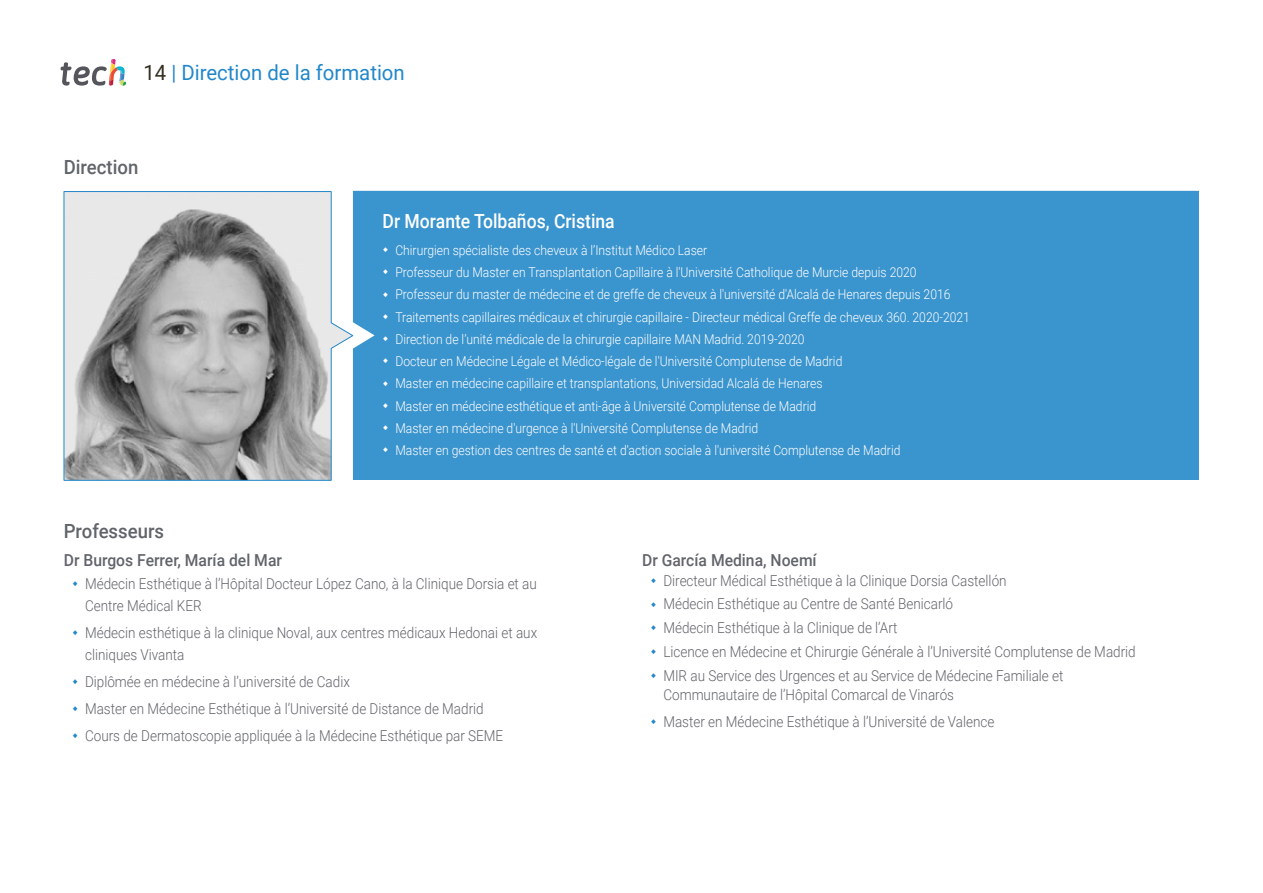
<style>
.page{position:relative;width:1263px;height:893px;background:#fff}
.page>*{position:absolute;margin:0;border:0;box-sizing:border-box;transform-origin:0 0}
.t1{font:21px "Roboto";color:#2287c9}
.t2{font:500 19.5px "Roboto";color:#fff;scale:.9 1}
.t3{font:500 19.5px "Roboto";color:#61646a;scale:.95 1}
.t4{font:500 16.5px "Roboto";color:#61646a;scale:.95 1}
.t5{font:300 15px/23.7px "Roboto";color:#61646a;scale:.9 1}
.t6{font:300 13.5px/22.2px "Roboto";color:#fff;scale:.9 1}
.s1{color:#322e1f}
</style>
<div class="page">
<svg style="left:61px;top:59px;width:65px;height:27px"></svg>
<div style="left:353px;top:191px;width:846px;height:289px;background:#3a94ce"></div>
<svg style="left:64px;top:191px;width:289px;height:290px;background:#b1b2b3"></svg>
<svg style="left:383px;top:247px;width:5px;height:5px"></svg>
<svg style="left:383px;top:270px;width:5px;height:5px"></svg>
<svg style="left:383px;top:292px;width:5px;height:5px"></svg>
<svg style="left:383px;top:314px;width:5px;height:5px"></svg>
<svg style="left:383px;top:336px;width:5px;height:5px"></svg>
<svg style="left:383px;top:359px;width:5px;height:5px"></svg>
<svg style="left:383px;top:381px;width:5px;height:5px"></svg>
<svg style="left:383px;top:403px;width:5px;height:5px"></svg>
<svg style="left:383px;top:425px;width:5px;height:5px"></svg>
<svg style="left:383px;top:448px;width:5px;height:5px"></svg>
<h1 class="t1" style="left:144px;top:57px;width:263px"><span class="s1">14</span> | Direction de la formation</h1>
<h2 class="t3" style="left:64px;top:153px;width:80px">Direction</h2>
<h2 class="t2" style="left:383px;top:207px;width:259px">Dr Morante Tolbaños, Cristina</h2>
<p class="t6" style="left:395px;top:239px;width:640px">Chirurgien spécialiste des cheveux à l’Institut Médico Laser<br>Professeur du Master en Transplantation Capillaire à l'Université Catholique de Murcie depuis 2020<br>Professeur du master de médecine et de greffe de cheveux à l'université d'Alcalá de Henares depuis 2016<br>Traitements capillaires médicaux et chirurgie capillaire - Directeur médical Greffe de cheveux 360. 2020-2021<br>Direction de l’unité médicale de la chirurgie capillaire MAN Madrid. 2019-2020<br>Docteur en Médecine Légale et Médico-légale de l'Université Complutense de Madrid<br>Master en médecine capillaire et transplantations, Universidad Alcalá de Henares<br>Master en médecine esthétique et anti-âge à Université Complutense de Madrid<br>Master en médecine d'urgence à l'Université Complutense de Madrid<br>Master en gestion des centres de santé et d'action sociale à l'université Complutense de Madrid</p>
<h2 class="t3" style="left:64px;top:517px;width:107px">Professeurs</h2>
<p class="t4" style="left:64px;top:549px;width:231px">Dr Burgos Ferrer, María del Mar</p>
<p class="t5" style="left:85px;top:571px;width:504px;line-height:22.5px">Médecin Esthétique à l’Hôpital Docteur López Cano, à la Clinique Dorsia et au<br>Centre Médical KER</p>
<p class="t5" style="left:85px;top:621px;width:504px;line-height:22.5px">Médecin esthétique à la clinique Noval, aux centres médicaux Hedonai et aux cliniques Vivanta</p>
<p class="t5" style="left:85px;top:668px;width:466px;line-height:26.7px">Diplômée en médecine à l’université de Cadix<br>Master en Médecine Esthétique à l’Université de Distance de Madrid<br>Cours de Dermatoscopie appliquée à la Médecine Esthétique par SEME</p>
<p class="t4" style="left:642px;top:549px;width:185px">Dr García Medina, Noemí</p>
<p class="t5" style="left:663px;top:568px;width:526px">Directeur Médical Esthétique à la Clinique Dorsia Castellón<br>Médecin Esthétique au Centre de Santé Benicarló<br>Médecin Esthétique à la Clinique de l’Art<br>Licence en Médecine et Chirurgie Générale à l’Université Complutense de Madrid MIR au Service des Urgences et au Service de Médecine Familiale et</p>
<p class="t5" style="left:663px;top:681px;width:369px;line-height:26.7px">Communautaire de l’Hôpital Comarcal de Vinarós<br>Master en Médecine Esthétique à l’Université de Valence</p>
</div>
